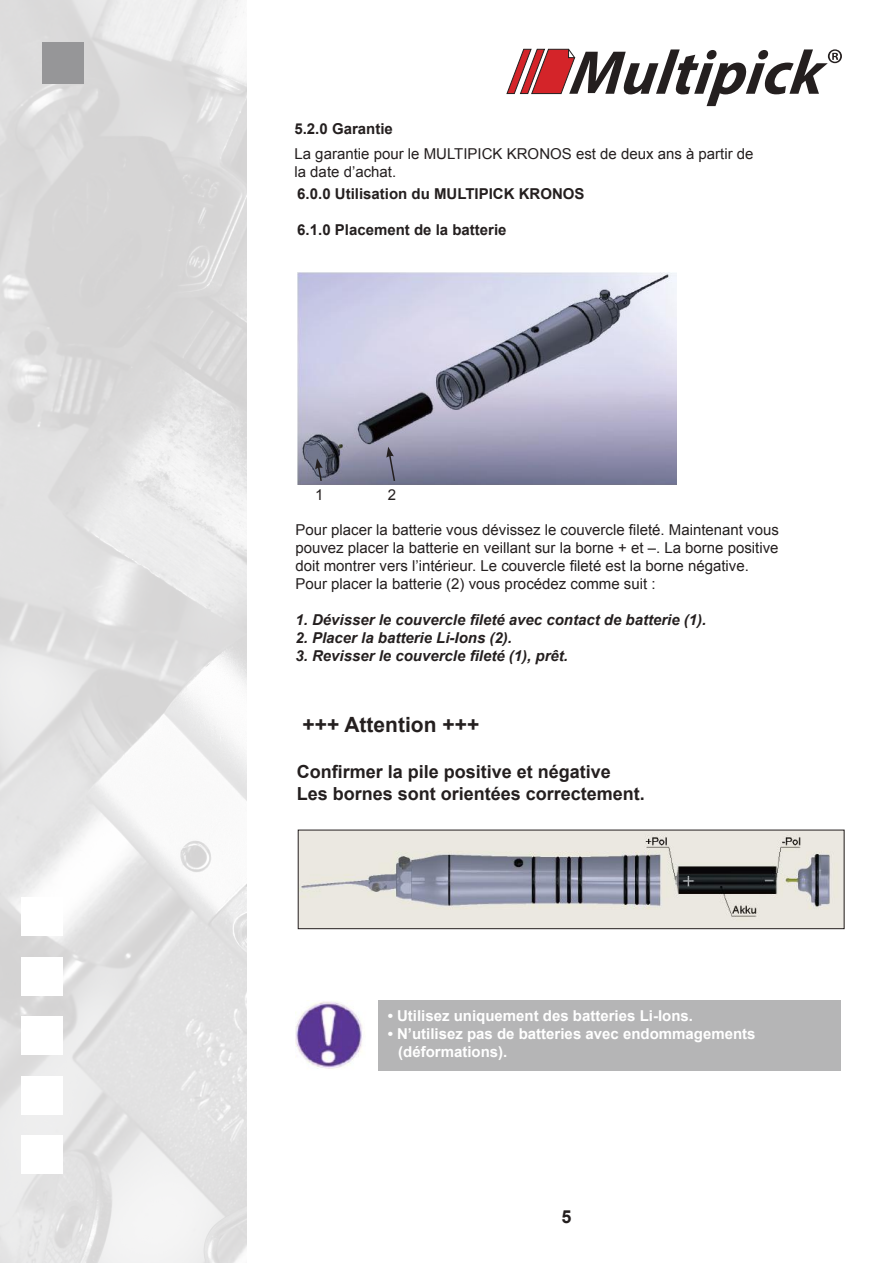
<style>
.page{position:relative;width:893px;height:1263px;background:#fff}
.page>*{position:absolute;margin:0;border:0;box-sizing:border-box;transform-origin:0 0}
.t1{font:700 21px "Arial";color:#241f1f}
.t2{font:700 18px/21.6px "Arial";color:#241f1f}
.t3{font:15px/18px "Arial";color:#241f1f}
.t4{font:italic 700 15px "Arial";color:#241f1f}
.t5{font:700 15px/18px "Arial";color:#fff}
.t6{font:700 15px "Arial";color:#241f1f}
</style>
<div class="page">
<img style="left:0;top:0;width:247px;height:1263px">
<div style="left:21px;top:897px;width:42px;height:39px;background:#fff"></div>
<div style="left:21px;top:957px;width:42px;height:38px;background:#fff"></div>
<div style="left:21px;top:1016px;width:42px;height:39px;background:#fff"></div>
<div style="left:21px;top:1076px;width:42px;height:39px;background:#fff"></div>
<div style="left:21px;top:1135px;width:42px;height:39px;background:#fff"></div>
<div style="left:43px;top:43px;width:41px;height:41px;background:#969698"></div>
<svg style="left:507px;top:49px;width:335px;height:57px"></svg>
<div style="left:378px;top:1000px;width:462px;height:70px;background:#b5b5b6"></div>
<img style="left:295px;top:1001px;width:67px;height:68px">
<img style="left:297px;top:272px;width:380px;height:213px">
<svg style="left:386px;top:447px;width:10px;height:36px"></svg>
<svg style="left:315px;top:458px;width:8px;height:25px"></svg>
<img style="left:300px;top:832px;width:542px;height:95px">
<div style="left:298px;top:830px;width:546px;height:99px;border:1px solid #241f1f"></div>
<p class="t6" style="left:294px;top:119px;width:100px">5.2.0 Garantie</p>
<p class="t3" style="left:294px;top:145px;width:461px">La garantie pour le MULTIPICK KRONOS est de deux ans à partir de la date d’achat.</p>
<p class="t6" style="left:297px;top:183px;width:289px">6.0.0 Utilisation du MULTIPICK KRONOS</p>
<p class="t6" style="left:297px;top:219px;width:211px">6.1.0 Placement de la batterie</p>
<p class="t3" style="left:315px;top:486px;width:10px">1</p>
<p class="t3" style="left:388px;top:486px;width:10px">2</p>
<p class="t3" style="left:295px;top:520px;width:485px">Pour placer la batterie vous dévissez le couvercle fileté. Maintenant vous pouvez placer la batterie en veillant sur la borne + et –. La borne positive doit montrer vers l’intérieur. Le couvercle fileté est la borne négative.<br>Pour placer la batterie (2) vous procédez comme suit :</p>
<p class="t4" style="left:295px;top:609px;width:413px">1. Dévisser le couvercle fileté avec contact de batterie (1).</p>
<p class="t4" style="left:295px;top:627px;width:218px">2. Placer la batterie Li-Ions (2).</p>
<p class="t4" style="left:295px;top:645px;width:274px">3. Revisser le couvercle fileté (1), prêt.</p>
<h1 class="t1" style="left:303px;top:711px;width:178px">+++ Attention +++</h1>
<p class="t2" style="left:297px;top:761px;width:350px">Confirmer la pile positive et négative<br>Les bornes sont orientées correctement.</p>
<p class="t5" style="left:388px;top:1007px;width:307px">• Utilisez uniquement des batteries Li-Ions.</p>
<p class="t5" style="left:398px;top:1025px;width:359px;text-indent:-10px">• N’utilisez pas de batteries avec endommagements (déformations).</p>
<p class="t2" style="left:561px;top:1206px;width:12px">5</p>
</div>
